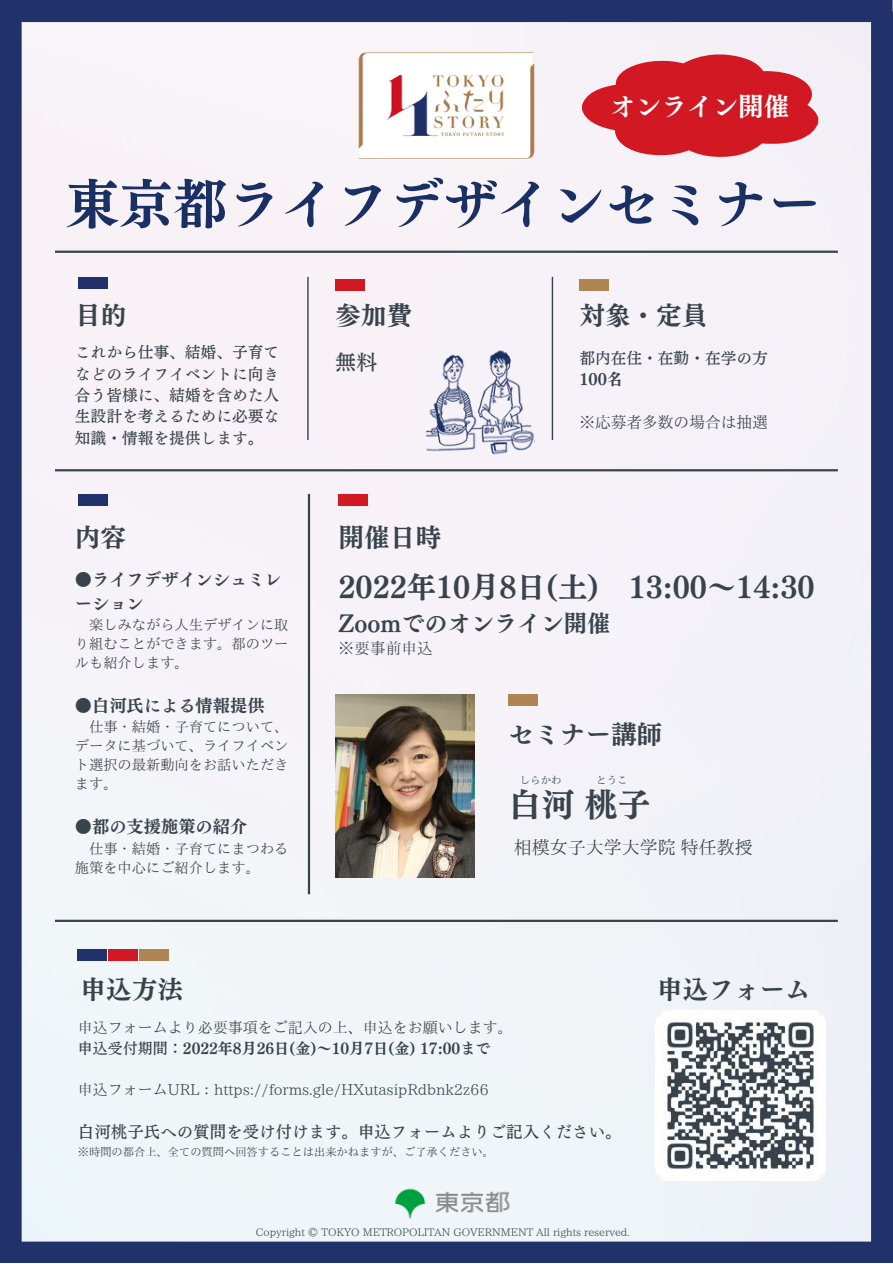
<style>
.page{position:relative;width:893px;height:1264px;background:#fff}
.page>*{position:absolute;margin:0;border:0;box-sizing:border-box;transform-origin:0 0}
.t1{font:54px "Canva Telop Min Pro N E";color:#1a2f63}
.t2{font:33px "Canva Telop Min Pro N E";color:#39434c}
.t3{font:29.25px "Canva Telop Min Pro N E";color:#39434c}
.t4{font:25.65px "Canva Telop Min Pro N E";color:#39434c}
.t5{font:25.65px "Canva Telop Min Pro N E";color:#fff}
.t6{font:23.25px "Canva Telop Min Pro N E";color:#39434c}
.t7{font:21px "Canva Telop Min Pro N D";color:#39434c}
.t8{font:18px "IP Aex Mincho";color:#39434c}
.t9{font:17.25px/23.5px "Canva Telop Min Pro N E";color:#39434c}
.t10{font:16.5px "Canva Telop Min Pro N D";color:#39434c}
.t11{font:15.75px/21.3px "Canva Telop Min Pro N D";color:#39434c;text-align:justify}
.t12{font:15.75px "IP Aex Mincho";color:#39434c}
.t13{font:15.75px "Canva Telop Min Pro N E";color:#39434c}
.t14{font:15px "IP Aex Mincho";color:#39434c}
.t15{font:15px "Canva Telop Min Pro N E";color:#39434c}
.t16{font:14.25px/19px "IP Aex Mincho";color:#39434c;text-align:justify}
.t17{font:11.25px "IP Aex Mincho";color:#39434c}
.t18{font:10.5px "IP Aex Mincho";color:#39434c}
.s1{font-family:"Canva Telop Min Pro N D"}
</style>
<div class="page">
<div style="left:22px;top:22px;width:849px;height:1219px;background:#f4f2f8"></div>
<hr style="left:55px;top:250px;width:782px;height:3px;background:#39434c">
<div style="left:579px;top:279px;width:29px;height:12px;background:#ae8453"></div>
<hr style="left:551px;top:277px;width:2px;height:163px;background:#39434c">
<div style="left:335px;top:279px;width:29px;height:12px;background:#d11823"></div>
<hr style="left:307px;top:277px;width:2px;height:163px;background:#39434c">
<div style="left:78px;top:277px;width:29px;height:11px;background:#203269"></div>
<hr style="left:55px;top:469px;width:782px;height:2px;background:#39434c">
<img style="left:335px;top:694px;width:139px;height:183px">
<div style="left:338px;top:494px;width:30px;height:11px;background:#d11823"></div>
<div style="left:78px;top:494px;width:29px;height:11px;background:#203269"></div>
<div style="left:508px;top:694px;width:30px;height:11px;background:#ae8453"></div>
<hr style="left:55px;top:919px;width:782px;height:3px;background:#39434c">
<hr style="left:308px;top:494px;width:2px;height:400px;background:#39434c">
<div style="left:78px;top:948px;width:29px;height:12px;background:#203269"></div>
<div style="left:108px;top:948px;width:30px;height:12px;background:#d11823"></div>
<div style="left:139px;top:948px;width:29px;height:12px;background:#ae8453"></div>
<img style="left:655px;top:1010px;width:170px;height:170px">
<img style="left:392px;top:1180px;width:118px;height:41px">
<img style="left:424px;top:344px;width:110px;height:121px">
<div style="left:0;top:0;width:892px;height:22px;background:#203269"></div>
<div style="left:0;top:1241px;width:892px;height:21px;background:#203269"></div>
<div style="left:0;top:19px;width:22px;height:1232px;background:#203269"></div>
<div style="left:871px;top:12px;width:21px;height:1231px;background:#203269"></div>
<svg style="left:582px;top:54px;width:236px;height:103px"></svg>
<img style="left:341px;top:22px;width:211px;height:171px">
<h3 class="t5" style="left:610px;top:94px;width:181px">オンライン開催</h3>
<h1 class="t1" style="left:65px;top:176px;width:757px">東京都ライフデザインセミナー</h1>
<h3 class="t4" style="left:75px;top:303px;width:53px">目的</h3>
<h3 class="t4" style="left:335px;top:303px;width:78px">参加費</h3>
<h3 class="t4" style="left:579px;top:303px;width:129px">対象・定員</h3>
<p class="t11" style="left:75px;top:341px;width:206px">これから仕事、結婚、子育てなどのライフイベントに向き合う皆様に、結婚を含めた人生設計を考えるために必要な知識・情報を提供します。</p>
<h3 class="t7" style="left:335px;top:351px;width:43px">無料</h3>
<p class="t11" style="left:579px;top:347px;width:189px">都内在住・在勤・在学の方</p>
<p class="t13" style="left:579px;top:371px;width:45px">100名</p>
<p class="t12" style="left:579px;top:414px;width:190px">※応募者多数の場合は抽選</p>
<h3 class="t4" style="left:75px;top:524px;width:53px">内容</h3>
<h3 class="t4" style="left:338px;top:524px;width:104px">開催日時</h3>
<p class="t9" style="left:75px;top:567px;width:208px">●ライフデザインシュミレーション</p>
<p class="t16" style="left:75px;top:615px;width:215px;text-indent:14px">楽しみながら人生デザインに取り組むことができます。都のツールも紹介します。</p>
<p class="t9" style="left:75px;top:693px;width:191px">●白河氏による情報提供</p>
<p class="t16" style="left:75px;top:717px;width:215px;text-indent:14px">仕事・結婚・子育てについて、データに基づいて、ライフイベント選択の最新動向をお話いただきます。</p>
<p class="t9" style="left:75px;top:815px;width:174px">●都の支援施策の紹介</p>
<p class="t16" style="left:75px;top:838px;width:215px;text-indent:14px">仕事・結婚・子育てにまつわる施策を中心にご紹介します。</p>
<h3 class="t3" style="left:338px;top:572px;width:477px">2022年10月 8日 (土) 13:00〜14:30</h3>
<h3 class="t6" style="left:338px;top:611px;width:273px">Zoomでのオンライン開催</h3>
<p class="t12" style="left:338px;top:640px;width:96px">※要事前申込</p>
<h3 class="t4" style="left:508px;top:721px;width:155px">セミナー講師</h3>
<p class="t18" style="left:519px;top:774px;width:43px">しらかわ</p>
<p class="t18" style="left:596px;top:774px;width:33px">とうこ</p>
<h2 class="t2" style="left:508px;top:787px;width:140px">白河桃子</h2>
<p class="t8" style="left:513px;top:838px;width:241px">相模女子大学大学院 特任教授</p>
<h3 class="t4" style="left:81px;top:976px;width:104px">申込方法</h3>
<p class="t14" style="left:78px;top:1020px;width:436px">申込フォームより必要事項をご記入の上、申込をお願いします。</p>
<p class="t15" style="left:78px;top:1040px;width:414px"><span class="s1">申込受付期間：</span>2022年8月 26日 (金)〜10月 7日 (金) 17:00まで</p>
<p class="t14" style="left:78px;top:1082px;width:412px">申込フォームURL：https://forms.gle/HXutasipRdbnk2z66</p>
<p class="t10" style="left:78px;top:1123px;width:545px">白河桃子氏への質問を受け付けます。申込フォームよりご記入ください。</p>
<p class="t17" style="left:78px;top:1146px;width:417px">※時間の都合上、全ての質問へ回答することは出来かねますが、ご了承ください。</p>
<p class="t18" style="left:256px;top:1226px;width:375px">Copyright ©︎ TOKYO METROPOLITAN GOVERNMENT All rights reserved.</p>
<h3 class="t4" style="left:657px;top:976px;width:155px">申込フォーム</h3>
</div>
